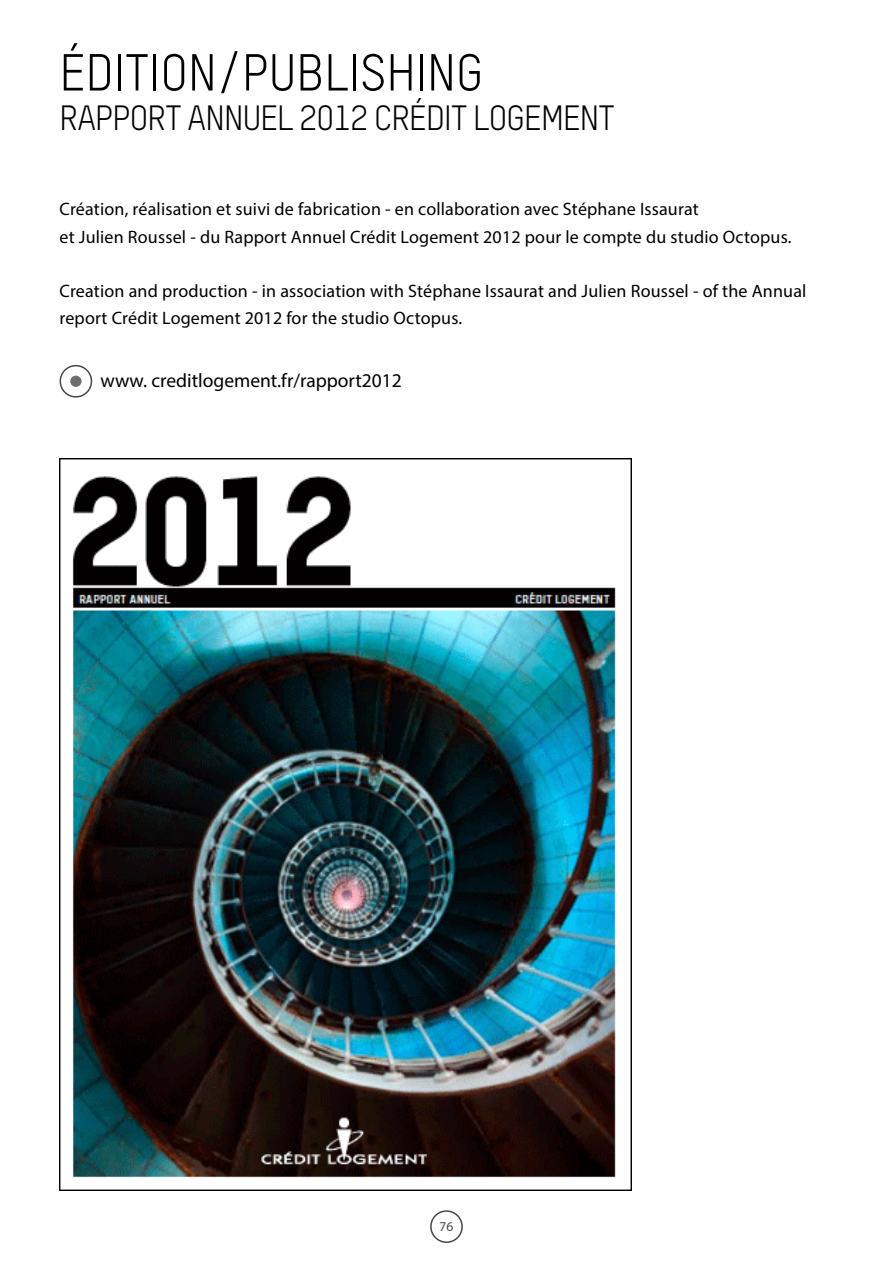
<style>
.page{position:relative;width:893px;height:1263px;background:#fff}
.page>*{position:absolute;margin:0;border:0;box-sizing:border-box;transform-origin:0 0}
.t1{font:51px "TSTARPRO";color:#000}
.t2{font:34.5px "TSTARPRO";letter-spacing:-.025em;color:#000}
.t3{font:19.5px "Myriad Pro";color:#000}
.t4{font:18px/27px "Myriad Pro";letter-spacing:.01em;color:#000}
.t5{font:13.5px "Myriad Pro";color:#484848}
</style>
<div class="page">
<div style="left:60px;top:365px;width:32px;height:33px;border:2px solid #484848;border-radius:50%"></div>
<div style="left:70px;top:376px;width:11px;height:11px;background:#6d6d6d;border-radius:50%"></div>
<img style="left:60px;top:458px;width:571px;height:733px">
<div style="left:430px;top:1210px;width:33px;height:33px;border:2px solid #484848;border-radius:50%"></div>
<h1 class="t1" style="left:60px;top:42px;width:425px">ÉDITION/PUBLISHING</h1>
<h2 class="t2" style="left:60px;top:96px;width:557px">RAPPORT ANNUEL 2012 CRÉDIT LOGEMENT</h2>
<p class="t4" style="left:60px;top:196px;width:733px">Création, réalisation et suivi de fabrication - en collaboration avec Stéphane Issaurat<br>et Julien Roussel - du Rapport Annuel Crédit Logement 2012 pour le compte du studio Octopus.</p>
<p class="t4" style="left:60px;top:277px;width:748px">Creation and production - in association with Stéphane Issaurat and Julien Roussel - of the Annual report Crédit Logement 2012 for the studio Octopus.</p>
<p class="t3" style="left:100px;top:368px;width:303px">www. creditlogement.fr/rapport2012</p>
<p class="t5" style="left:439px;top:1218px;width:15px">76</p>
</div>
